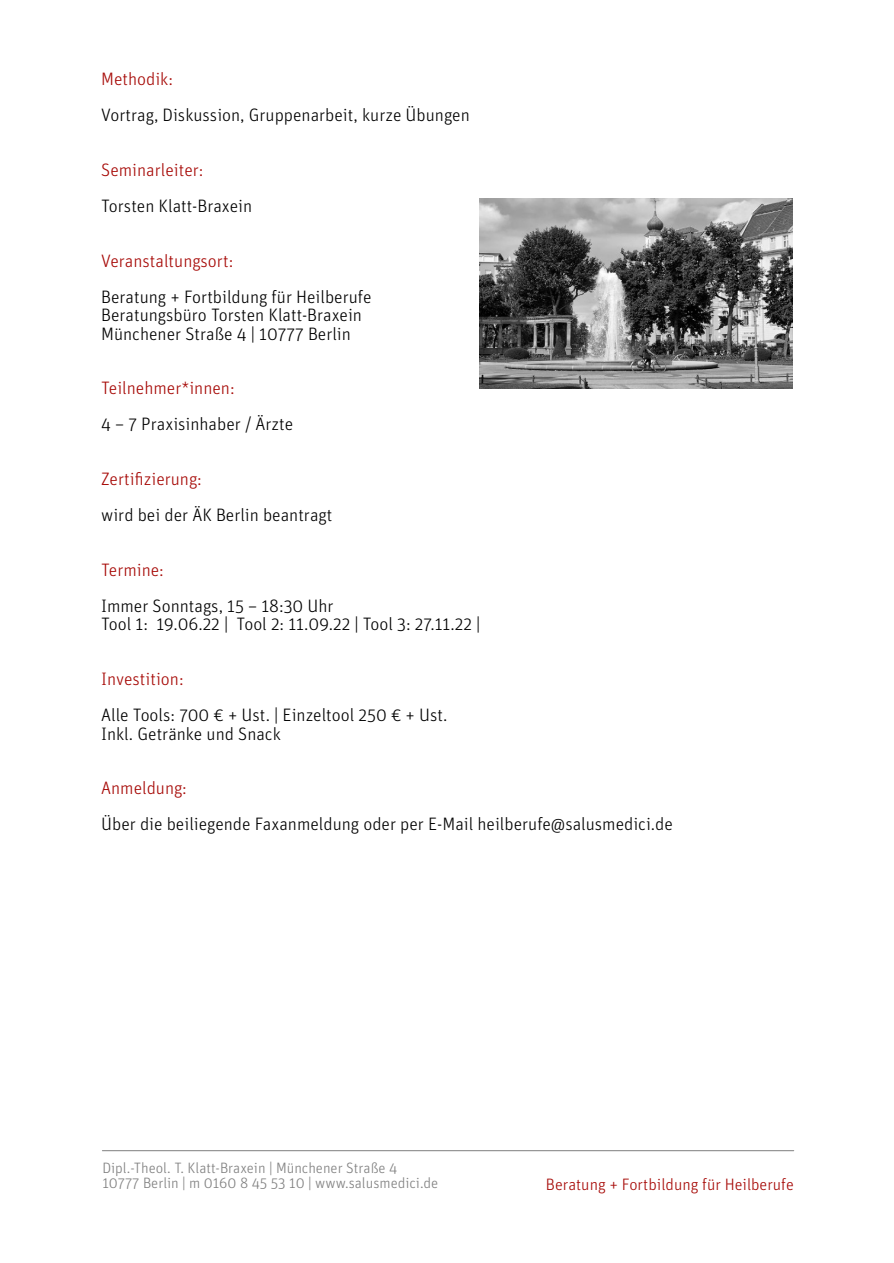
<style>
.page{position:relative;width:894px;height:1263px;background:#fff}
.page>*{position:absolute;margin:0;border:0;box-sizing:border-box;transform-origin:0 0}
.t1{font:300 18px/18.1px "Unit OT";color:#000}
.t2{font:300 18px "Unit OT";color:#a60805}
.t3{font:300 16.5px "Unit OT";color:#a60805}
.t4{font:300 15px/15.1px "Unit OT";color:#7f7f7f}
</style>
<div class="page">
<hr style="left:102px;top:1150px;width:691px;height:1px;background:#7f7f7f">
<img style="left:479px;top:199px;width:313px;height:189px">
<p class="t2" style="left:101px;top:71px;width:73px">Methodik:</p>
<p class="t1" style="left:101px;top:107px;width:370px">Vortrag, Diskussion, Gruppenarbeit, kurze Übungen</p>
<p class="t2" style="left:101px;top:162px;width:104px">Seminarleiter:</p>
<p class="t1" style="left:101px;top:198px;width:152px">Torsten Klatt-Braxein</p>
<p class="t2" style="left:101px;top:253px;width:134px">Veranstaltungsort:</p>
<p class="t1" style="left:101px;top:289px;width:272px">Beratung + Fortbildung für Heilberufe<br>Beratungsbüro Torsten Klatt-Braxein<br>Münchener Straße 4 | 10777 Berlin</p>
<p class="t2" style="left:101px;top:380px;width:135px">Teilnehmer*innen:</p>
<p class="t1" style="left:101px;top:416px;width:193px">4 – 7 Praxisinhaber / Ärzte</p>
<p class="t2" style="left:101px;top:471px;width:102px">Zertifizierung:</p>
<p class="t1" style="left:101px;top:507px;width:233px">wird bei der ÄK Berlin beantragt</p>
<p class="t2" style="left:101px;top:562px;width:64px">Termine:</p>
<p class="t1" style="left:101px;top:598px;width:380px">Immer Sonntags, 15 – 18:30 Uhr<br>Tool 1: 19.06.22 | Tool 2: 11.09.22 | Tool 3: 27.11.22 |</p>
<p class="t2" style="left:101px;top:671px;width:84px">Investition:</p>
<p class="t1" style="left:101px;top:707px;width:348px">Alle Tools: 700 € + Ust. | Einzeltool 250 € + Ust.<br>Inkl. Getränke und Snack</p>
<p class="t2" style="left:101px;top:780px;width:87px">Anmeldung:</p>
<p class="t1" style="left:101px;top:816px;width:573px">Über die beiliegende Faxanmeldung oder per E-Mail heilberufe@salusmedici.de</p>
<p class="t4" style="left:102px;top:1161px;width:337px">Dipl.-Theol. T. Klatt-Braxein | Münchener Straße 4<br>10777 Berlin | m 0160 8 45 53 10 | www.salusmedici.de</p>
<p class="t3" style="left:545px;top:1177px;width:249px">Beratung + Fortbildung für Heilberufe</p>
</div>
